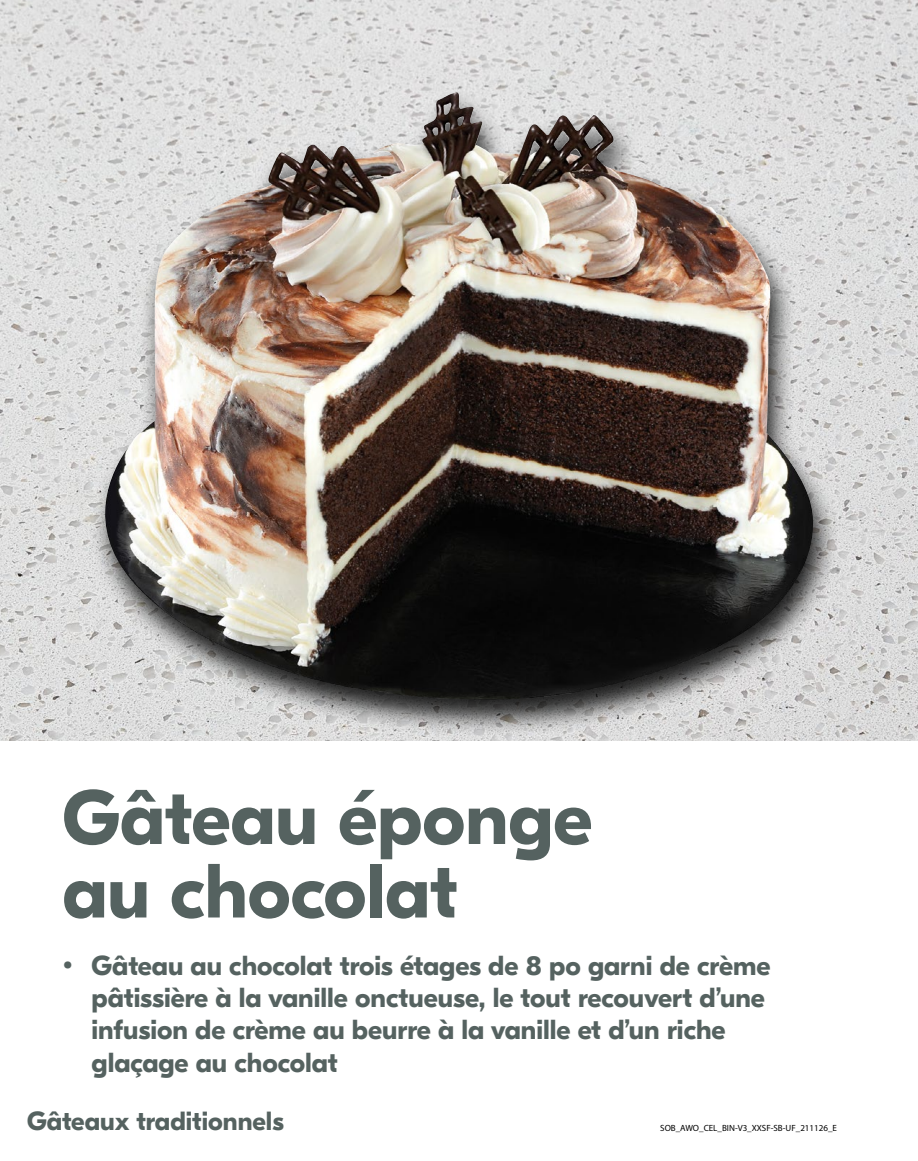
<style>
.page{position:relative;width:918px;height:1161px;background:#fff}
.page>*{position:absolute;margin:0;border:0;box-sizing:border-box;transform-origin:0 0}
.t1{font:700 76.5px/73.5px "GT Eesti Pro Display";color:#556260}
.t2{font:700 27.45px/32.4px "GT Eesti Pro Display";color:#556260}
.t3{font:700 26.25px "GT Eesti Pro Display";color:#556260}
.t4{font:9px "Myriad Pro";color:#000}
</style>
<div class="page">
<img style="left:0;top:0;width:918px;height:741px">
<div style="left:90px;top:89px;width:749px;height:648px;background:#000;opacity:.86"></div>
<img style="left:87px;top:92px;width:733px;height:618px">
<h1 class="t1" style="left:62px;top:782px;width:531px">Gâteau éponge au chocolat</h1>
<p class="t2" style="left:92px;top:950px;width:680px;text-indent:-29px">• Gâteau au chocolat trois étages de 8 po garni de crème pâtissière à la vanille onctueuse, le tout recouvert d’une infusion de crème au beurre à la vanille et d’un riche glaçage au chocolat</p>
<p class="t3" style="left:27px;top:1107px;width:258px">Gâteaux traditionnels</p>
<p class="t4" style="left:660px;top:1122px;width:178px">SOB_AWO_CEL_BIN-V3_XXSF-SB-UF_211126_E</p>
</div>
